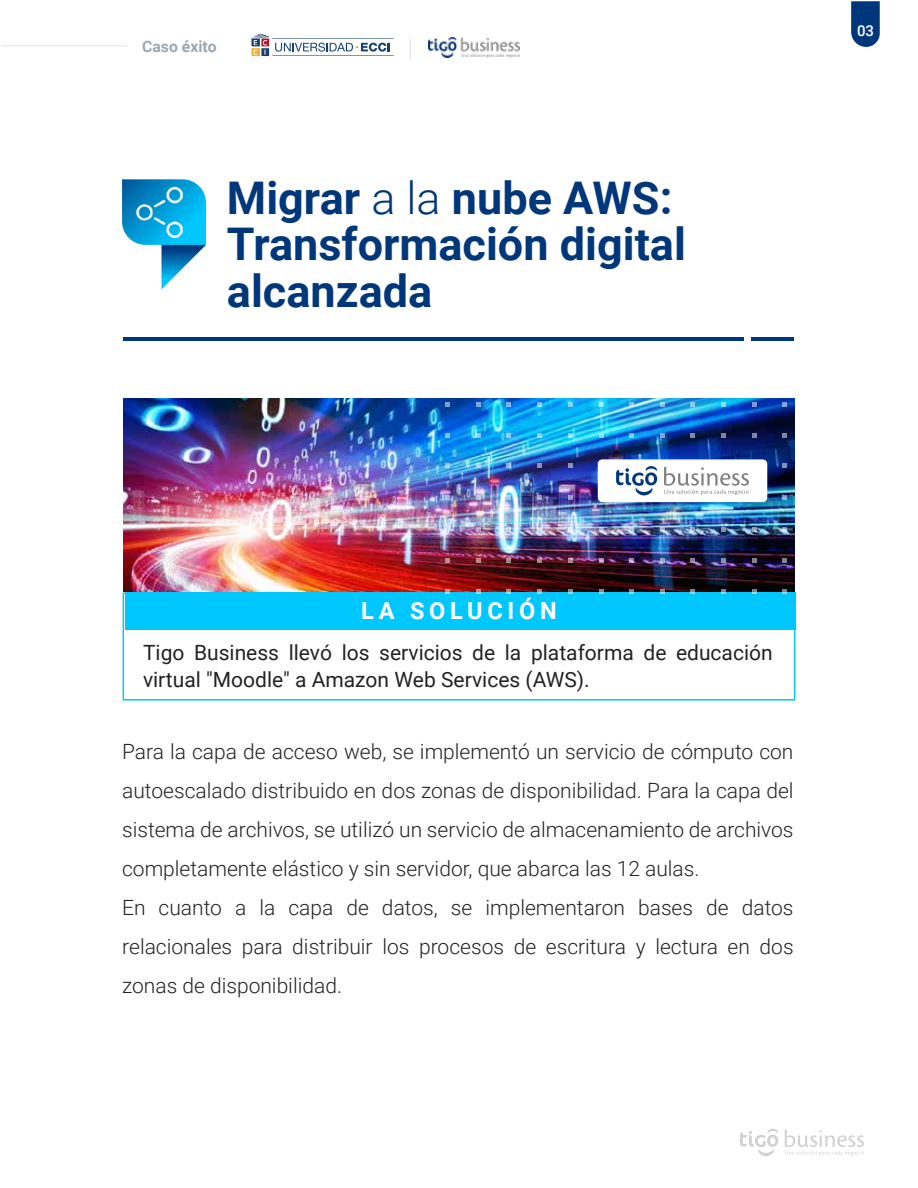
<style>
.page{position:relative;width:918px;height:1188px;background:#fff}
.page>*{position:absolute;margin:0;border:0;box-sizing:border-box;transform-origin:0 0}
.t1{font:700 45px/46.5px "Roboto";color:#00377b}
.t2{font:700 23.55px "Roboto";letter-spacing:.2em;color:#fff}
.t3{font:300 21px/39px "Roboto";color:#232323}
.t4{font:21px/27px "Roboto";color:#232323}
.t5{font:700 15.75px "Roboto";color:#9ba7b0}
.t6{font:500 15px "Roboto";color:#fff}
.s1{font-weight:300}
</style>
<div class="page">
<svg style="left:740px;top:1129px;width:38px;height:27px"></svg>
<svg style="left:785px;top:1129px;width:79px;height:27px"></svg>
<svg style="left:851px;top:1px;width:29px;height:46px"></svg>
<hr style="left:751px;top:337px;width:43px;height:4px;background:#00377b">
<div style="left:125px;top:592px;width:670px;height:38px;background:#00c8ff"></div>
<hr style="left:123px;top:338px;width:621px;height:3px;background:#00377b">
<img style="left:123px;top:398px;width:672px;height:194px">
<div style="left:123px;top:592px;width:672px;height:109px;border:2px solid #00c8ff"></div>
<div style="left:598px;top:459px;width:169px;height:43px;background:#fff;border-radius:4px"></div>
<svg style="left:783px;top:402px;width:4px;height:4px"></svg>
<svg style="left:752px;top:402px;width:5px;height:4px"></svg>
<svg style="left:721px;top:402px;width:5px;height:4px"></svg>
<svg style="left:691px;top:402px;width:4px;height:4px"></svg>
<svg style="left:660px;top:402px;width:4px;height:4px"></svg>
<svg style="left:630px;top:402px;width:4px;height:4px"></svg>
<svg style="left:599px;top:402px;width:4px;height:4px"></svg>
<svg style="left:568px;top:402px;width:4px;height:4px"></svg>
<svg style="left:537px;top:402px;width:5px;height:4px"></svg>
<svg style="left:507px;top:402px;width:4px;height:4px"></svg>
<svg style="left:476px;top:402px;width:4px;height:4px"></svg>
<svg style="left:445px;top:402px;width:5px;height:4px"></svg>
<svg style="left:783px;top:433px;width:4px;height:4px"></svg>
<svg style="left:752px;top:433px;width:5px;height:4px"></svg>
<svg style="left:721px;top:433px;width:5px;height:4px"></svg>
<svg style="left:691px;top:433px;width:4px;height:4px"></svg>
<svg style="left:660px;top:433px;width:4px;height:4px"></svg>
<svg style="left:630px;top:433px;width:4px;height:4px"></svg>
<svg style="left:599px;top:433px;width:4px;height:4px"></svg>
<svg style="left:568px;top:433px;width:4px;height:4px"></svg>
<svg style="left:537px;top:433px;width:5px;height:4px"></svg>
<svg style="left:507px;top:433px;width:4px;height:4px"></svg>
<svg style="left:476px;top:433px;width:4px;height:4px"></svg>
<svg style="left:445px;top:433px;width:5px;height:4px"></svg>
<svg style="left:783px;top:527px;width:4px;height:4px"></svg>
<svg style="left:752px;top:527px;width:5px;height:4px"></svg>
<svg style="left:721px;top:527px;width:5px;height:4px"></svg>
<svg style="left:691px;top:527px;width:4px;height:4px"></svg>
<svg style="left:660px;top:527px;width:4px;height:4px"></svg>
<svg style="left:630px;top:527px;width:4px;height:4px"></svg>
<svg style="left:599px;top:527px;width:4px;height:4px"></svg>
<svg style="left:568px;top:527px;width:4px;height:4px"></svg>
<svg style="left:537px;top:527px;width:5px;height:4px"></svg>
<svg style="left:507px;top:527px;width:4px;height:4px"></svg>
<svg style="left:476px;top:527px;width:4px;height:4px"></svg>
<svg style="left:445px;top:527px;width:5px;height:4px"></svg>
<svg style="left:783px;top:558px;width:4px;height:4px"></svg>
<svg style="left:752px;top:558px;width:5px;height:4px"></svg>
<svg style="left:721px;top:558px;width:5px;height:4px"></svg>
<svg style="left:691px;top:558px;width:4px;height:4px"></svg>
<svg style="left:660px;top:558px;width:4px;height:4px"></svg>
<svg style="left:630px;top:558px;width:4px;height:4px"></svg>
<svg style="left:599px;top:558px;width:4px;height:4px"></svg>
<svg style="left:568px;top:558px;width:4px;height:4px"></svg>
<svg style="left:537px;top:558px;width:5px;height:4px"></svg>
<svg style="left:507px;top:558px;width:4px;height:4px"></svg>
<svg style="left:476px;top:558px;width:4px;height:4px"></svg>
<svg style="left:445px;top:558px;width:5px;height:4px"></svg>
<svg style="left:783px;top:589px;width:4px;height:5px"></svg>
<svg style="left:752px;top:589px;width:5px;height:5px"></svg>
<svg style="left:721px;top:589px;width:5px;height:5px"></svg>
<svg style="left:691px;top:589px;width:4px;height:5px"></svg>
<svg style="left:660px;top:589px;width:4px;height:5px"></svg>
<svg style="left:630px;top:589px;width:4px;height:5px"></svg>
<svg style="left:599px;top:589px;width:4px;height:5px"></svg>
<svg style="left:568px;top:589px;width:4px;height:5px"></svg>
<svg style="left:537px;top:589px;width:5px;height:5px"></svg>
<svg style="left:507px;top:589px;width:4px;height:5px"></svg>
<svg style="left:476px;top:589px;width:4px;height:5px"></svg>
<svg style="left:445px;top:589px;width:5px;height:5px"></svg>
<svg style="left:783px;top:463px;width:4px;height:5px"></svg>
<svg style="left:568px;top:463px;width:4px;height:5px"></svg>
<svg style="left:537px;top:463px;width:5px;height:5px"></svg>
<svg style="left:507px;top:463px;width:4px;height:5px"></svg>
<svg style="left:476px;top:463px;width:4px;height:5px"></svg>
<svg style="left:445px;top:463px;width:5px;height:5px"></svg>
<svg style="left:783px;top:495px;width:4px;height:5px"></svg>
<svg style="left:568px;top:495px;width:4px;height:5px"></svg>
<svg style="left:537px;top:495px;width:5px;height:5px"></svg>
<svg style="left:507px;top:495px;width:4px;height:5px"></svg>
<svg style="left:476px;top:495px;width:4px;height:5px"></svg>
<svg style="left:445px;top:495px;width:5px;height:5px"></svg>
<svg style="left:616px;top:466px;width:41px;height:29px"></svg>
<svg style="left:664px;top:467px;width:85px;height:28px"></svg>
<svg style="left:161px;top:264px;width:26px;height:25px"></svg>
<img style="left:122px;top:179px;width:84px;height:85px">
<hr style="left:1px;top:45px;width:127px;height:1px;background:#eaeaea">
<img style="left:428px;top:38px;width:91px;height:20px">
<hr style="left:409px;top:39px;width:2px;height:21px;background:#eaeaea">
<svg style="left:252px;top:33px;width:142px;height:23px"></svg>
<p class="t5" style="left:142px;top:35px;width:76px">Caso éxito</p>
<h1 class="t1" style="left:227px;top:173px;width:461px">Migrar <span class="s1">a la</span> nube AWS:<br>Transformación digital alcanzada</h1>
<p class="t6" style="left:857px;top:20px;width:18px">03</p>
<p class="t2" style="left:361px;top:594px;width:197px">LA SOLUCIÓN</p>
<p class="t4" style="left:143px;top:638px;width:631px">Tigo Business llevó los servicios de la plataforma de educación virtual "Moodle" a Amazon Web Services (AWS).</p>
<p class="t3" style="left:122px;top:731px;width:673px">Para la capa de acceso web, se implementó un servicio de cómputo con autoescalado distribuido en dos zonas de disponibilidad. Para la capa del sistema de archivos, se utilizó un servicio de almacenamiento de archivos completamente elástico y sin servidor, que abarca las 12 aulas.<br>En cuanto a la capa de datos, se implementaron bases de datos relacionales para distribuir los procesos de escritura y lectura en dos zonas de disponibilidad.</p>
</div>
